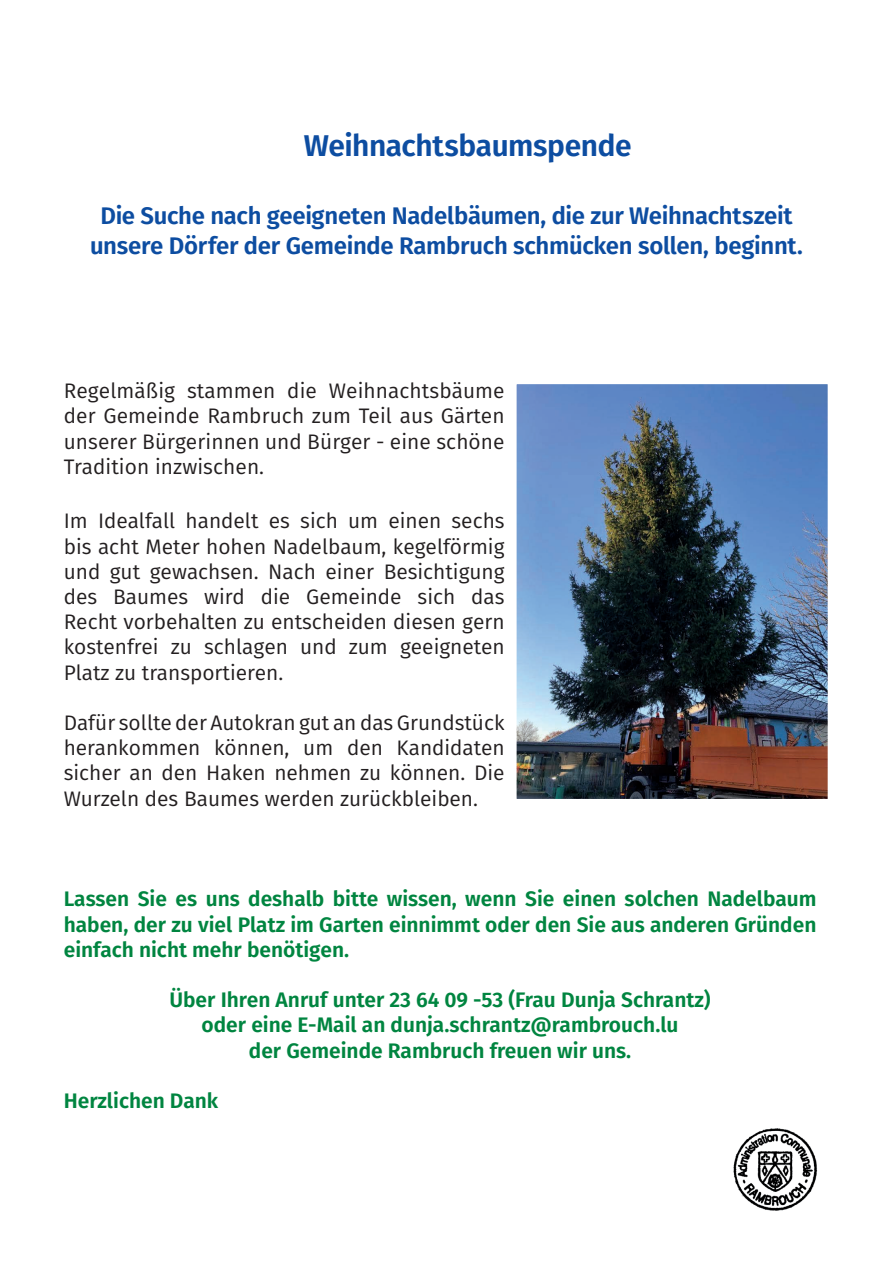
<style>
.page{position:relative;width:893px;height:1263px;background:#fff}
.page>*{position:absolute;margin:0;border:0;box-sizing:border-box;transform-origin:0 0}
.t1{font:600 30px "Fira Sans";letter-spacing:-.015em;color:#0d4da1}
.t2{font:600 24px/30px "Fira Sans";letter-spacing:-.015em;color:#0d4da1;text-align:center}
.t3{font:21px/25.2px "Fira Sans";color:#231f20;text-align:justify}
.t4{font:600 21px/25.2px "Fira Sans";color:#008540;text-align:justify}
</style>
<div class="page">
<img style="left:733px;top:1128px;width:85px;height:83px">
<img style="left:516px;top:384px;width:312px;height:415px">
<h1 class="t1" style="left:304px;top:121px;width:329px">Weihnachtsbaumspende</h1>
<p class="t2" style="left:90px;top:199px;width:714px">Die Suche nach geeigneten Nadelbäumen, die zur Weihnachtszeit unsere Dörfer der Gemeinde Rambruch schmücken sollen, beginnt.</p>
<p class="t3" style="left:64px;top:378px;width:442px">Regelmäßig stammen die Weihnachtsbäume der Gemeinde Rambruch zum Teil aus Gärten unserer Bürgerinnen und Bürger - eine schöne Tradition inzwischen.</p>
<p class="t3" style="left:64px;top:508px;width:442px">Im Idealfall handelt es sich um einen sechs bis acht Meter hohen Nadelbaum, kegelförmig und gut gewachsen. Nach einer Besichtigung des Baumes wird die Gemeinde sich das Recht vorbehalten zu entscheiden diesen gern kostenfrei zu schlagen und zum geeigneten Platz zu transportieren.</p>
<p class="t3" style="left:64px;top:709px;width:442px">Dafür sollte der Autokran gut an das Grundstück herankommen können, um den Kandidaten sicher an den Haken nehmen zu können. Die Wurzeln des Baumes werden zurückbleiben.</p>
<p class="t4" style="left:64px;top:885px;width:754px">Lassen Sie es uns deshalb bitte wissen, wenn Sie einen solchen Nadelbaum haben, der zu viel Platz im Garten einnimmt oder den Sie aus anderen Gründen einfach nicht mehr benötigen.</p>
<p class="t4" style="left:170px;top:986px;width:543px;text-align:center">Über Ihren Anruf unter 23 64 09 -53 (Frau Dunja Schrantz) oder eine E-Mail an dunja.schrantz@rambrouch.lu<br>der Gemeinde Rambruch freuen wir uns.</p>
<p class="t4" style="left:64px;top:1087px;width:156px">Herzlichen Dank</p>
</div>
